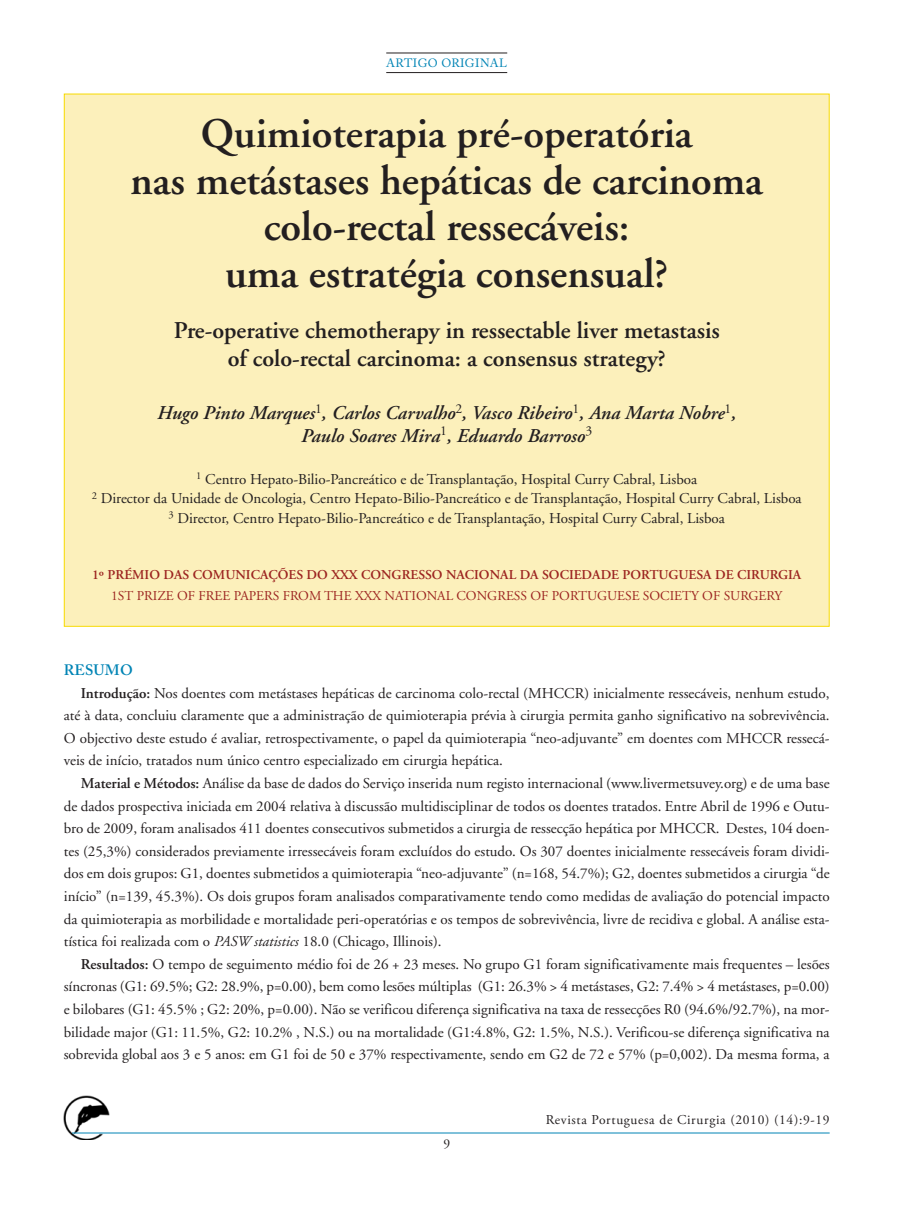
<style>
.page{position:relative;width:902px;height:1208px;background:#fff}
.page>*{position:absolute;margin:0;border:0;box-sizing:border-box;transform-origin:0 0}
.t1{font:600 42px/46.5px "Adobe Garamond";color:#231f20;text-align:center}
.t2{font:600 24px/28.5px "Adobe Garamond";color:#231f20;text-align:center}
.t3{font:italic 600 19.5px/22.6px "Adobe Garamond";color:#231f20;text-align:center}
.t4{font:15px/19.6px "Adobe Garamond";color:#231f20;text-align:center}
.t5{font:600 15px "Adobe Caslon Pro";letter-spacing:.015em;color:#0084b5}
.t6{font:600 13.5px/20.4px "Adobe Garamond";color:#9c2420;text-align:center}
.t7{font:13.5px "Adobe Garamond Pro";letter-spacing:.05em;color:#231f20}
.t8{font:12px "Adobe Caslon Pro";letter-spacing:.03em;color:#0084b5}
.s1{font-weight:400}
.s2{font-weight:600}
.s3{font-style:italic}
</style>
<div class="page">
<img style="left:64px;top:1095px;width:45px;height:45px">
<hr style="left:72px;top:1132px;width:757px;height:1px;background:#0084b5">
<hr style="left:386px;top:53px;width:121px;height:1px;background:#231f20">
<hr style="left:386px;top:72px;width:121px;height:1px;background:#231f20">
<div style="left:65px;top:94px;width:763px;height:532px;background:#fcf0bb"></div>
<p class="t8" style="left:386px;top:56px;width:122px">ARTIGO ORIGINAL</p>
<p class="t1" style="left:131px;top:114px;width:633px">Quimioterapia pré-operatória<br>nas metástases hepáticas de carcinoma colo-rectal ressecáveis:<br>uma estratégia consensual?</p>
<p class="t2" style="left:174px;top:318px;width:547px">Pre-operative chemotherapy in ressectable liver metastasis of colo-rectal carcinoma: a consensus strategy?</p>
<p class="t3" style="left:157px;top:403px;width:580px">Hugo Pinto Marques<sup>1</sup>, Carlos Carvalho<sup>2</sup>, Vasco Ribeiro<sup>1</sup>, Ana Marta Nobre<sup>1</sup>,<br>Paulo Soares Mira<sup>1</sup>, Eduardo Barroso<sup>3</sup></p>
<p class="t4" style="left:92px;top:471px;width:711px"><sup>1</sup> Centro Hepato-Bilio-Pancreático e de Transplantação, Hospital Curry Cabral, Lisboa<br><sup>2</sup> Director da Unidade de Oncologia, Centro Hepato-Bilio-Pancreático e de Transplantação, Hospital Curry Cabral, Lisboa<br><sup>3</sup> Director, Centro Hepato-Bilio-Pancreático e de Transplantação, Hospital Curry Cabral, Lisboa</p>
<p class="t6" style="left:92px;top:566px;width:710px">1º PRÉMIO DAS COMUNICAÇÕES DO XXX CONGRESSO NACIONAL DA SOCIEDADE PORTUGUESA DE CIRURGIA<br><span class="s1">1ST PRIZE OF FREE PAPERS FROM THE XXX NATIONAL CONGRESS OF PORTUGUESE SOCIETY OF SURGERY</span></p>
<p class="t5" style="left:64px;top:661px;width:70px">RESUMO</p>
<p class="t4" style="left:81px;top:684px;width:750px"><span class="s2">Introdução:</span> Nos doentes com metástases hepáticas de carcinoma colo-rectal (MHCCR) inicialmente ressecáveis, nenhum estudo,</p>
<p class="t4" style="left:64px;top:707px;width:767px">até à data, concluiu claramente que a administração de quimioterapia prévia à cirurgia permita ganho significativo na sobrevivência.</p>
<p class="t4" style="left:64px;top:729px;width:767px">O objectivo deste estudo é avaliar, retrospectivamente, o papel da quimioterapia “neo-adjuvante” em doentes com MHCCR ressecá-</p>
<p class="t4" style="left:64px;top:752px;width:440px">veis de início, tratados num único centro especializado em cirurgia hepática.</p>
<p class="t4" style="left:81px;top:774px;width:750px"><span class="s2">Material e Métodos:</span> Análise da base de dados do Serviço inserida num registo internacional (www.livermetsuvey.org) e de uma base</p>
<p class="t4" style="left:64px;top:797px;width:767px">de dados prospectiva iniciada em 2004 relativa à discussão multidisciplinar de todos os doentes tratados. Entre Abril de 1996 e Outu-</p>
<p class="t4" style="left:64px;top:820px;width:767px">bro de 2009, foram analisados 411 doentes consecutivos submetidos a cirurgia de ressecção hepática por MHCCR. Destes, 104 doen-</p>
<p class="t4" style="left:64px;top:842px;width:767px">tes (25,3%) considerados previamente irressecáveis foram excluídos do estudo. Os 307 doentes inicialmente ressecáveis foram dividi-</p>
<p class="t4" style="left:64px;top:865px;width:767px">dos em dois grupos: G1, doentes submetidos a quimioterapia “neo-adjuvante” (n=168, 54.7%); G2, doentes submetidos a cirurgia “de</p>
<p class="t4" style="left:64px;top:887px;width:767px">início” (n=139, 45.3%). Os dois grupos foram analisados comparativamente tendo como medidas de avaliação do potencial impacto</p>
<p class="t4" style="left:64px;top:910px;width:767px">da quimioterapia as morbilidade e mortalidade peri-operatórias e os tempos de sobrevivência, livre de recidiva e global. A análise esta-</p>
<p class="t4" style="left:64px;top:933px;width:379px">tística foi realizada com o <span class="s3">PASW statistics</span> 18.0 (Chicago, Illinois).</p>
<p class="t4" style="left:81px;top:955px;width:750px"><span class="s2">Resultados:</span> O tempo de seguimento médio foi de 26 + 23 meses. No grupo G1 foram significativamente mais frequentes – lesões</p>
<p class="t4" style="left:64px;top:978px;width:767px">síncronas (G1: 69.5%; G2: 28.9%, p=0.00), bem como lesões múltiplas (G1: 26.3% &gt; 4 metástases, G2: 7.4% &gt; 4 metástases, p=0.00)</p>
<p class="t4" style="left:64px;top:1001px;width:767px">e bilobares (G1: 45.5% ; G2: 20%, p=0.00). Não se verificou diferença significativa na taxa de ressecções R0 (94.6%/92.7%), na mor-</p>
<p class="t4" style="left:64px;top:1023px;width:767px">bilidade major (G1: 11.5%, G2: 10.2% , N.S.) ou na mortalidade (G1:4.8%, G2: 1.5%, N.S.). Verificou-se diferença significativa na</p>
<p class="t4" style="left:64px;top:1046px;width:767px">sobrevida global aos 3 e 5 anos: em G1 foi de 50 e 37% respectivamente, sendo em G2 de 72 e 57% (p=0,002). Da mesma forma, a</p>
<p class="t7" style="left:443px;top:1138px;width:8px">9</p>
<p class="t7" style="left:545px;top:1114px;width:285px">Revista Portuguesa de Cirurgia (2010) (14):9-19</p>
</div>
